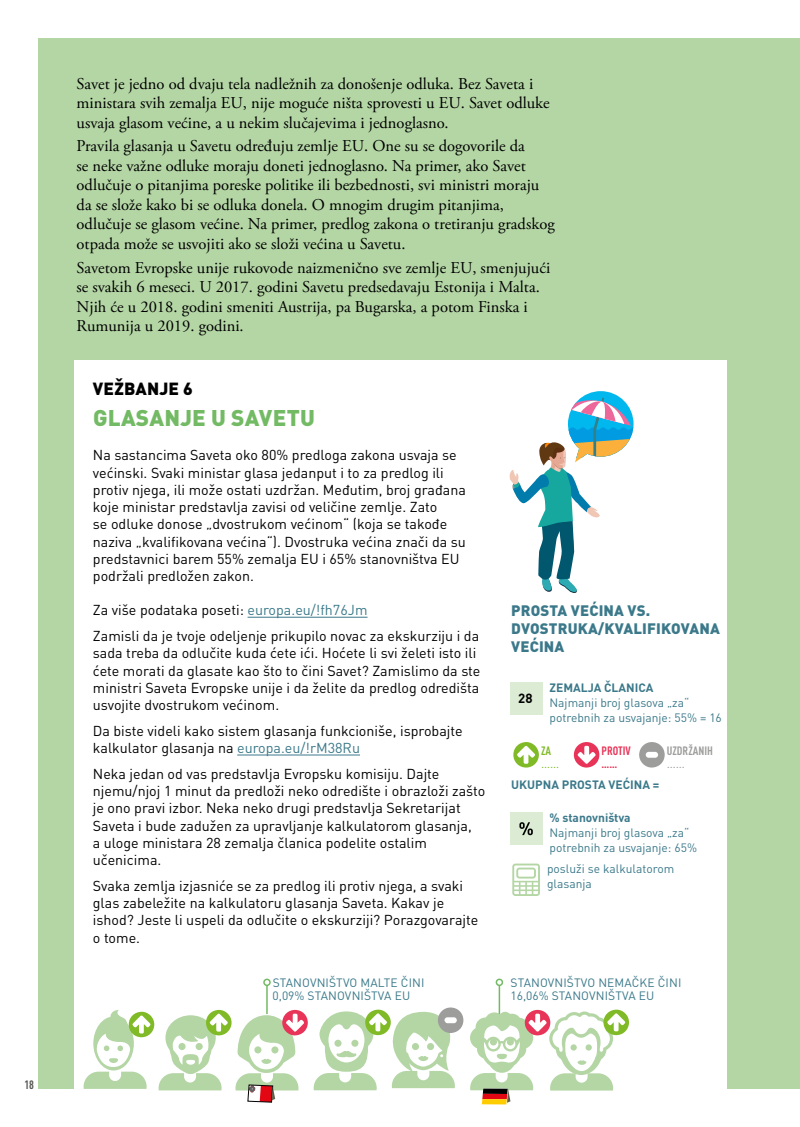
<style>
.page{position:relative;width:800px;height:1127px;background:#fff}
.page>*{position:absolute;margin:0;border:0;box-sizing:border-box;transform-origin:0 0}
.t1{font:900 22.5px "DIN Pro";letter-spacing:.01em;color:#73ba64}
.t2{font:900 17.4px "DIN Pro";letter-spacing:.01em;color:#000}
.t3{font:16.5px/19.5px "Adobe Garamond Pro";color:#000}
.t4{font:900 15px/18px "DIN Pro";letter-spacing:.01em;color:#3b798a}
.t5{font:14.25px/17.2px "DIN Pro";color:#000}
.t6{font:700 13.2px "DIN Pro";color:#000}
.t7{font:12px/15px "DIN Pro";color:#3b798a}
.t8{font:700 12px "DIN Pro";color:#3b798a}
.t9{font:700 condensed 12px "DIN Pro";color:#9d9d9c}
.t10{font:700 condensed 12px/13.5px "DIN Pro";color:#e83458}
.t11{font:700 condensed 12px "DIN Pro";color:#80ba27}
.t12{font:12px "DIN Pro";color:#80ba27}
.t13{font:12px "DIN Pro";color:#9d9d9c}
.t14{font:700 condensed 12px "DIN Pro";color:#575756}
.s1{color:#3b798a}
</style>
<div class="page">
<div style="left:38px;top:38px;width:761px;height:1051px;background:#b4d6a5"></div>
<div style="left:74px;top:360px;width:652px;height:730px;background:#fff"></div>
<hr style="left:247px;top:617px;width:120px;height:1px;background:#3b798a">
<hr style="left:237px;top:754px;width:123px;height:1px;background:#3b798a">
<div style="left:509px;top:682px;width:33px;height:33px;background:#dcebd3"></div>
<svg style="left:513px;top:742px;width:26px;height:25px"></svg>
<svg style="left:573px;top:742px;width:26px;height:25px"></svg>
<svg style="left:639px;top:742px;width:25px;height:25px"></svg>
<div style="left:509px;top:812px;width:33px;height:33px;background:#dcebd3"></div>
<svg style="left:519px;top:822px;width:13px;height:13px"></svg>
<svg style="left:512px;top:863px;width:28px;height:33px"></svg>
<svg style="left:509px;top:391px;width:124px;height:202px"></svg>
<svg style="left:84px;top:1007px;width:379px;height:95px"></svg>
<svg style="left:470px;top:1009px;width:159px;height:95px"></svg>
<hr style="left:266px;top:985px;width:2px;height:29px;background:#73ba64">
<div style="left:263px;top:978px;width:8px;height:8px;border:2px solid #73ba64;border-radius:50%"></div>
<hr style="left:498px;top:985px;width:2px;height:29px;background:#73ba64">
<div style="left:495px;top:978px;width:8px;height:8px;border:2px solid #73ba64;border-radius:50%"></div>
<p class="t14" style="left:24px;top:1077px;width:11px">18</p>
<p class="t3" style="left:77px;top:74px;width:474px">Savet je jedno od dvaju tela nadležnih za donošenje odluka. Bez Saveta i ministara svih zemalja EU, nije moguće ništa sprovesti u EU. Savet odluke usvaja glasom većine, a u nekim slučajevima i jednoglasno.</p>
<p class="t3" style="left:77px;top:137px;width:479px">Pravila glasanja u Savetu određuju zemlje EU. One su se dogovorile da<br>se neke važne odluke moraju doneti jednoglasno. Na primer, ako Savet odlučuje o pitanjima poreske politike ili bezbednosti, svi ministri moraju da se slože kako bi se odluka donela. O mnogim drugim pitanjima, odlučuje se glasom većine. Na primer, predlog zakona o tretiranju gradskog otpada može se usvojiti ako se složi većina u Savetu.</p>
<p class="t3" style="left:77px;top:258px;width:475px">Savetom Evropske unije rukovode naizmenično sve zemlje EU, smenjujući se svakih 6 meseci. U 2017. godini Savetu predsedavaju Estonija i Malta.<br>Njih će u 2018. godini smeniti Austrija, pa Bugarska, a potom Finska i Rumunija u 2019. godini.</p>
<p class="t2" style="left:93px;top:377px;width:101px">VEŽBANJE 6</p>
<h1 class="t1" style="left:93px;top:402px;width:223px">GLASANJE U SAVETU</h1>
<p class="t5" style="left:93px;top:446px;width:374px">Na sastancima Saveta oko 80% predloga zakona usvaja se većinski. Svaki ministar glasa jedanput i to za predlog ili protiv njega, ili može ostati uzdržan. Međutim, broj građana koje ministar predstavlja zavisi od veličine zemlje. Zato<br>se odluke donose „dvostrukom većinom“ (koja se takođe naziva „kvalifikovana većina“). Dvostruka većina znači da su predstavnici barem 55% zemalja EU i 65% stanovništva EU podržali predložen zakon.</p>
<p class="t5" style="left:93px;top:597px;width:388px;line-height:25.8px">Za više podataka poseti: <span class="s1">europa.eu/!fh76Jm<br></span>Zamisli da je tvoje odeljenje prikupilo novac za ekskurziju i da</p>
<p class="t5" style="left:93px;top:644px;width:389px">sada treba da odlučite kuda ćete ići. Hoćete li svi želeti isto ili ćete morati da glasate kao što to čini Savet? Zamislimo da ste ministri Saveta Evropske unije i da želite da predlog odredišta usvojite dvostrukom većinom.</p>
<p class="t5" style="left:93px;top:721px;width:371px">Da biste videli kako sistem glasanja funkcioniše, isprobajte kalkulator glasanja na <span class="s1">europa.eu/!rM38Ru</span></p>
<p class="t5" style="left:93px;top:764px;width:394px">Neka jedan od vas predstavlja Evropsku komisiju. Dajte njemu/njoj 1 minut da predloži neko odredište i obrazloži zašto je ono pravi izbor. Neka neko drugi predstavlja Sekretarijat Saveta i bude zadužen za upravljanje kalkulatorom glasanja,<br>a uloge ministara 28 zemalja članica podelite ostalim učenicima.</p>
<p class="t5" style="left:93px;top:876px;width:387px">Svaka zemlja izjasniće se za predlog ili protiv njega, a svaki glas zabeležite na kalkulatoru glasanja Saveta. Kakav je ishod? Jeste li uspeli da odlučite o ekskurziji? Porazgovarajte o tome.</p>
<p class="t4" style="left:511px;top:601px;width:210px">PROSTA VEĆINA VS.<br>DVOSTRUKA/KVALIFIKOVANA<br>VEĆINA</p>
<p class="t8" style="left:549px;top:679px;width:105px">ZEMALJA ČLANICA</p>
<p class="t7" style="left:549px;top:694px;width:174px">Najmanji broj glasova „za“ potrebnih za usvajanje: 55% = 16</p>
<p class="t11" style="left:541px;top:743px;width:12px">ZA</p>
<p class="t12" style="left:541px;top:756px;width:20px">……</p>
<p class="t6" style="left:518px;top:689px;width:16px">28</p>
<p class="t10" style="left:601px;top:743px;width:31px">PROTIV ……</p>
<p class="t9" style="left:666px;top:743px;width:48px">UZDRŽANIH</p>
<p class="t13" style="left:666px;top:756px;width:20px">……</p>
<p class="t8" style="left:511px;top:777px;width:150px">UKUPNA PROSTA VEĆINA =</p>
<p class="t8" style="left:549px;top:809px;width:83px">% stanovništva</p>
<p class="t7" style="left:549px;top:824px;width:149px">Najmanji broj glasova „za“ potrebnih za usvajanje: 65%</p>
<p class="t7" style="left:547px;top:860px;width:129px">posluži se kalkulatorom glasanja</p>
<p class="t7" style="left:272px;top:975px;width:153px;line-height:13.5px">STANOVNIŠTVO MALTE ČINI<br>0,09% STANOVNIŠTVA EU</p>
<p class="t7" style="left:510px;top:975px;width:172px;line-height:13.5px">STANOVNIŠTVO NEMAČKE ČINI<br>16,06% STANOVNIŠTVA EU</p>
</div>
